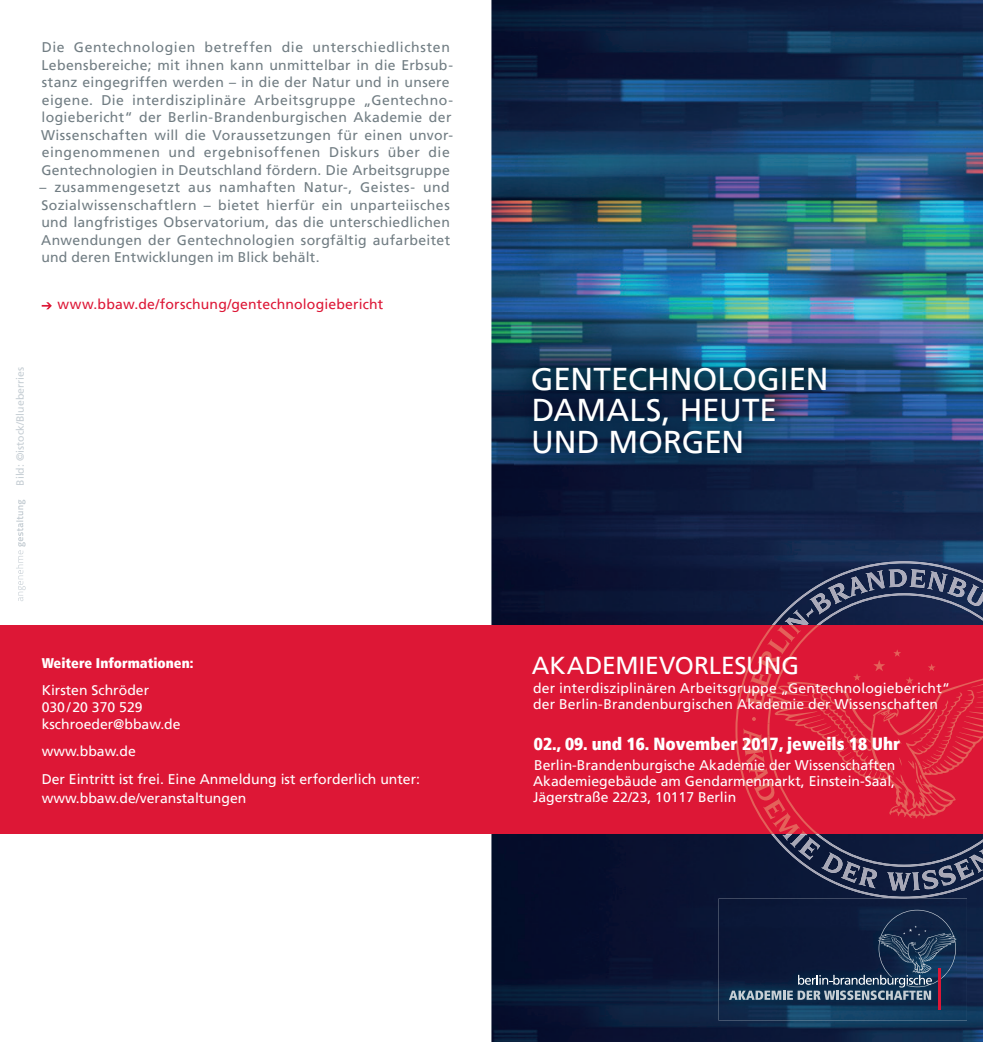
<style>
.page{position:relative;width:983px;height:1042px;background:#fff}
.page>*{position:absolute;margin:0;border:0;box-sizing:border-box;transform-origin:0 0}
.t1{font:31.5px/31.5px "Frutiger LT";color:#fff}
.t2{font:24.5px "Frutiger LT";letter-spacing:-.005em;color:#fff}
.t3{font:900 condensed 17.5px "Frutiger LT";color:#fff}
.t4{font:14px/17.5px "Frutiger LT";letter-spacing:.025em;color:#717d83}
.t5{font:14px/15.8px "Frutiger LT";color:#fff}
.t6{font:14px "Frutiger LT";letter-spacing:.01em;color:#dd1736}
.t7{font:900 condensed 14px "Frutiger LT";color:#fff}
.t8{font:10.5px "Frutiger LT";color:#c6ced4}
</style>
<div class="page">
<svg style="left:491px;top:833px;width:491px;height:209px;background:#0a1635"></svg>
<img style="left:491px;top:0;width:491px;height:625px">
<img style="left:770px;top:561px;width:212px;height:337px">
<img style="left:814px;top:840px;width:168px;height:27px">
<img style="left:816px;top:593px;width:166px;height:32px">
<img style="left:784px;top:610px;width:24px;height:15px">
<svg style="left:806px;top:608px;width:7px;height:9px"></svg>
<img style="left:809px;top:593px;width:23px;height:21px">
<img style="left:827px;top:583px;width:23px;height:21px">
<img style="left:850px;top:576px;width:17px;height:21px">
<img style="left:865px;top:570px;width:19px;height:21px">
<img style="left:888px;top:569px;width:18px;height:18px">
<img style="left:909px;top:569px;width:15px;height:19px">
<img style="left:926px;top:571px;width:21px;height:21px">
<img style="left:946px;top:577px;width:20px;height:20px">
<img style="left:965px;top:584px;width:17px;height:22px">
<img style="left:790px;top:840px;width:8px;height:8px">
<img style="left:798px;top:840px;width:21px;height:20px">
<img style="left:821px;top:852px;width:23px;height:21px">
<img style="left:840px;top:861px;width:20px;height:22px">
<img style="left:858px;top:867px;width:19px;height:21px">
<img style="left:886px;top:872px;width:33px;height:18px">
<img style="left:921px;top:870px;width:17px;height:19px">
<img style="left:937px;top:865px;width:19px;height:20px">
<img style="left:953px;top:859px;width:20px;height:21px">
<img style="left:968px;top:849px;width:14px;height:24px">
<div style="left:0;top:625px;width:982px;height:208px;background:#dd1736"></div>
<svg style="left:735px;top:625px;width:247px;height:215px"></svg>
<svg style="left:16px;top:500px;width:10px;height:101px"></svg>
<img style="left:514px;top:349px;width:330px;height:122px">
<svg style="left:42px;top:302px;width:10px;height:7px"></svg>
<img style="left:718px;top:898px;width:248px;height:122px">
<svg style="left:897px;top:898px;width:13px;height:1px"></svg>
<hr style="left:938px;top:968px;width:2px;height:42px;background:#dd1736">
<svg style="left:728px;top:909px;width:228px;height:91px;background:#1f314f"></svg>
<p class="t4" style="left:41px;top:39px;width:413px">Die Gentechnologien betreffen die unterschiedlichsten Lebens bereiche; mit ihnen kann unmittelbar in die Erb sub&shy;stanz eingegriffen werden – in die der Natur und in unsere eigene. Die interdisziplinäre Arbeitsgruppe „Gen techno&shy;logiebericht“ der Berlin-Brandenburgischen Akademie der Wissenschaften will die Voraussetzungen für einen unvor&shy;eingenommenen und ergebnisoffenen Diskurs über die Gentechnologien in Deutschland fördern. Die Arbeitsgruppe</p>
<p class="t4" style="left:39px;top:179px;width:412px;text-align:justify">– zusammengesetzt aus namhaften Natur-, Geistes- und Sozial wissenschaftlern – bietet hierfür ein unpartei isches und langfristiges Observatorium, das die unterschiedlichen An wendungen der Gentechnologien sorgfältig aufarbeitet und deren Entwicklungen im Blick behält.</p>
<p class="t6" style="left:57px;top:296px;width:327px">www.bbaw.de/forschung/gentechnologiebericht</p>
<p class="t8" style="left:14px;top:486px;width:120px;rotate:-90deg">Bild: ©istock/Blueberries</p>
<p class="t7" style="left:42px;top:654px;width:153px">Weitere Informationen:</p>
<p class="t5" style="left:42px;top:682px;width:140px;line-height:17px">Kirsten Schröder<br>030 / 20 370 529 kschroeder@bbaw.de</p>
<p class="t5" style="left:42px;top:738px;width:380px;line-height:27.5px">www.bbaw.de<br>Der Eintritt ist frei. Eine Anmeldung ist erforderlich unter:</p>
<p class="t5" style="left:42px;top:790px;width:206px">www.bbaw.de/veranstaltungen</p>
<h1 class="t1" style="left:530px;top:363px;width:299px">GENTECHNOLOGIEN<br>DAMALS, HEUTE<br>UND MORGEN</h1>
<h2 class="t2" style="left:531px;top:651px;width:269px">AKADEMIEVORLESUNG</h2>
<p class="t5" style="left:533px;top:681px;width:418px">der interdisziplinären Arbeitsgruppe „Gentechnologiebericht“ der Berlin-Brandenburgischen Akademie der Wissenschaften</p>
<p class="t3" style="left:533px;top:733px;width:368px">02., 09. und 16. November 2017, jeweils 18 Uhr</p>
<p class="t5" style="left:533px;top:757px;width:364px;text-align:justify">Berlin-Brandenburgische Akademie der Wissenschaften Akademiegebäude am Gendarmenmarkt, Einstein-Saal, Jägerstraße 22/23, 10117 Berlin</p>
</div>
